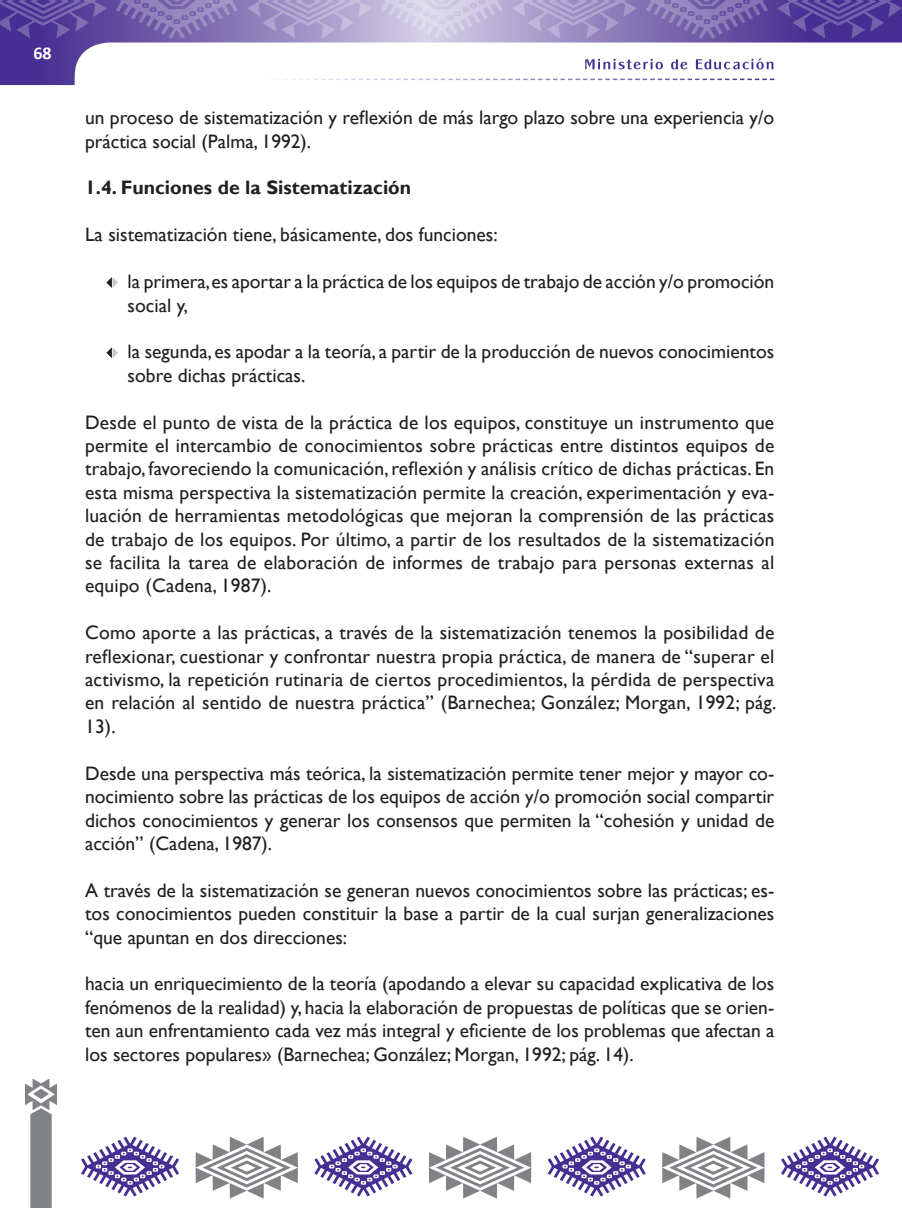
<style>
.page{position:relative;width:902px;height:1208px;background:#fff}
.page>*{position:absolute;margin:0;border:0;box-sizing:border-box;transform-origin:0 0}
.t1{font:19.5px/23.4px "Gill Sans";color:#231f20;text-align:justify}
.t2{font:700 19.5px "Gill Sans";color:#231f20}
.t3{font:700 18px "Calibri";color:#fff}
</style>
<div class="page">
<svg style="left:0;top:0;width:901px;height:85px"></svg>
<svg style="left:25px;top:1078px;width:32px;height:130px"></svg>
<svg style="left:89px;top:79px;width:685px;height:1px"></svg>
<svg style="left:81px;top:1136px;width:98px;height:60px"></svg>
<svg style="left:314px;top:1136px;width:98px;height:60px"></svg>
<svg style="left:547px;top:1136px;width:98px;height:60px"></svg>
<svg style="left:781px;top:1136px;width:98px;height:60px"></svg>
<svg style="left:195px;top:1136px;width:103px;height:62px"></svg>
<svg style="left:429px;top:1136px;width:102px;height:62px"></svg>
<svg style="left:662px;top:1136px;width:102px;height:62px"></svg>
<svg style="left:381px;top:0;width:122px;height:39px;background:#cec8e2"></svg>
<svg style="left:116px;top:0;width:122px;height:39px;background:#8070b2"></svg>
<svg style="left:645px;top:0;width:123px;height:39px;background:#7967ad"></svg>
<svg style="left:247px;top:0;width:125px;height:39px;background:#aa9ecc"></svg>
<svg style="left:0;top:0;width:107px;height:39px;background:#5a469d"></svg>
<svg style="left:776px;top:0;width:125px;height:39px;background:#543f9a"></svg>
<svg style="left:512px;top:0;width:125px;height:39px;background:#a295c7"></svg>
<svg style="left:585px;top:58px;width:188px;height:11px"></svg>
<svg style="left:106px;top:277px;width:12px;height:11px"></svg>
<svg style="left:106px;top:347px;width:12px;height:11px"></svg>
<p class="t3" style="left:33px;top:41px;width:20px">68</p>
<p class="t1" style="left:85px;top:106px;width:690px">un proceso de sistematización y reflexión de más largo plazo sobre una experiencia y/o práctica social (Palma, 1992).</p>
<p class="t2" style="left:85px;top:176px;width:327px">1.4. Funciones de la Sistematización</p>
<p class="t1" style="left:85px;top:223px;width:414px">La sistematización tiene, básicamente, dos funciones:</p>
<p class="t1" style="left:128px;top:270px;width:648px">la primera, es aportar a la práctica de los equipos de trabajo de acción y/o promoción social y,</p>
<p class="t1" style="left:128px;top:340px;width:648px">la segunda, es apodar a la teoría, a partir de la producción de nuevos conocimientos sobre dichas prácticas.</p>
<p class="t1" style="left:85px;top:410px;width:690px">Desde el punto de vista de la práctica de los equipos, constituye un instrumento que permite el intercambio de conocimientos sobre prácticas entre distintos equipos de trabajo, favoreciendo la comunicación, reflexión y análisis crítico de dichas prácticas. En esta misma perspectiva la sistematización permite la creación, experimentación y eva&shy;luación de herramientas metodológicas que mejoran la comprensión de las prácticas de trabajo de los equipos. Por último, a partir de los resultados de la sistematización se facilita la tarea de elaboración de informes de trabajo para personas externas al equipo (Cadena, 1987).</p>
<p class="t1" style="left:85px;top:621px;width:692px">Como aporte a las prácticas, a través de la sistematización tenemos la posibilidad de reflexionar, cuestionar y confrontar nuestra propia práctica, de manera de “superar el activismo, la repetición rutinaria de ciertos procedimientos, la pérdida de perspectiva en relación al sentido de nuestra práctica” (Barnechea; González; Morgan, 1992; pág.<br>13).</p>
<p class="t1" style="left:85px;top:761px;width:690px">Desde una perspectiva más teórica, la sistematización permite tener mejor y mayor co&shy;nocimiento sobre las prácticas de los equipos de acción y/o promoción social compartir dichos conocimientos y generar los consensos que permiten la “cohesión y unidad de acción” (Cadena, 1987).</p>
<p class="t1" style="left:85px;top:878px;width:690px">A través de la sistematización se generan nuevos conocimientos sobre las prácticas; es&shy;tos conocimientos pueden constituir la base a partir de la cual surjan generalizaciones “que apuntan en dos direcciones:</p>
<p class="t1" style="left:85px;top:972px;width:690px">hacia un enriquecimiento de la teoría (apodando a elevar su capacidad explicativa de los fenómenos de la realidad) y, hacia la elaboración de propuestas de políticas que se orien&shy;ten aun enfrentamiento cada vez más integral y eficiente de los problemas que afectan a los sectores populares» (Barnechea; González; Morgan, 1992; pág. 14).</p>
</div>
